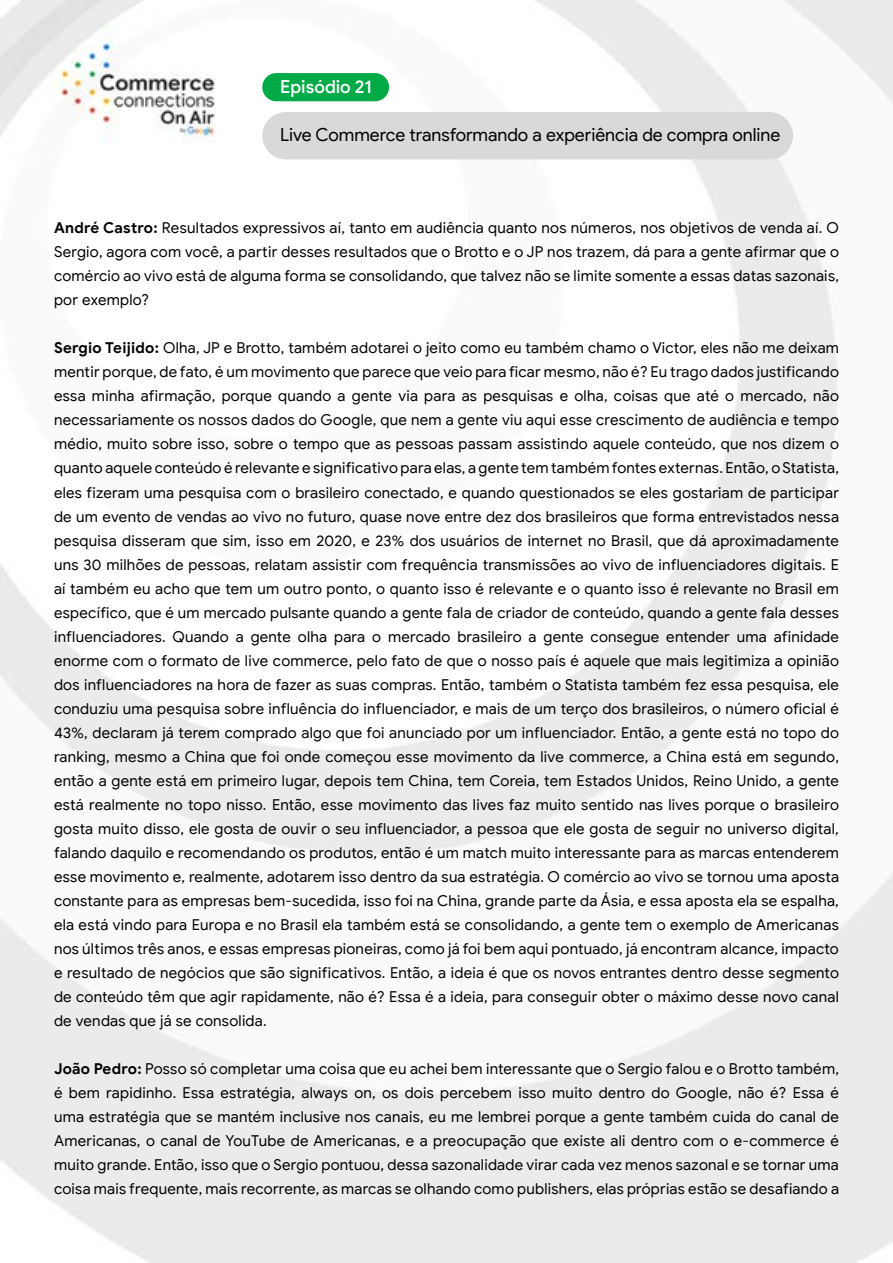
<style>
.page{position:relative;width:893px;height:1263px;background:#fff}
.page>*{position:absolute;margin:0;border:0;box-sizing:border-box;transform-origin:0 0}
.t1{font:18px "Google Sans Display";color:#000}
.t2{font:500 18px "Google Sans Display";color:#fff}
.t3{font:15px/24px "Google Sans";letter-spacing:.015em;color:#000;text-align:justify}
.s1{font-weight:700}
</style>
<div class="page">
<img style="left:0;top:0;width:893px;height:1263px">
<div style="left:262px;top:73px;width:127px;height:28px;background:#00aa46;border-radius:14px"></div>
<div style="left:262px;top:112px;width:531px;height:47px;background:#d9d9d9;border-radius:24px"></div>
<p class="t2" style="left:280px;top:76px;width:93px">Episódio 21</p>
<p class="t1" style="left:280px;top:124px;width:502px">Live Commerce transformando a experiência de compra online</p>
<p class="t3" style="left:54px;top:216px;width:786px"><span class="s1">André Castro:</span> Resultados expressivos aí, tanto em audiência quanto nos números, nos objetivos de venda aí. O Sergio, agora com você, a partir desses resultados que o Brotto e o JP nos trazem, dá para a gente afirmar que o comércio ao vivo está de alguma forma se consolidando, que talvez não se limite somente a essas datas sazonais, por exemplo?</p>
<p class="t3" style="left:54px;top:336px;width:787px"><span class="s1">Sergio Teijido:</span> Olha, JP e Brotto, também adotarei o jeito como eu também chamo o Victor, eles não me deixam mentir porque, de fato, é um movimento que parece que veio para ficar mesmo, não é? Eu trago dados justificando essa minha afirmação, porque quando a gente via para as pesquisas e olha, coisas que até o mercado, não necessariamente os nossos dados do Google, que nem a gente viu aqui esse crescimento de audiência e tempo médio, muito sobre isso, sobre o tempo que as pessoas passam assistindo aquele conteúdo, que nos dizem o quanto aquele conteúdo é relevante e significativo para elas, a gente tem também fontes externas. Então, o Statista, eles fizeram uma pesquisa com o brasileiro conectado, e quando questionados se eles gostariam de participar de um evento de vendas ao vivo no futuro, quase nove entre dez dos brasileiros que forma entrevistados nessa pesquisa disseram que sim, isso em 2020, e 23% dos usuários de internet no Brasil, que dá aproximadamente uns 30 milhões de pessoas, relatam assistir com frequência transmissões ao vivo de influenciadores digitais. E aí também eu acho que tem um outro ponto, o quanto isso é relevante e o quanto isso é relevante no Brasil em específico, que é um mercado pulsante quando a gente fala de criador de conteúdo, quando a gente fala desses influenciadores. Quando a gente olha para o mercado brasileiro a gente consegue entender uma afinidade enorme com o formato de live commerce, pelo fato de que o nosso país é aquele que mais legitimiza a opinião dos influenciadores na hora de fazer as suas compras. Então, também o Statista também fez essa pesquisa, ele conduziu uma pesquisa sobre influência do influenciador, e mais de um terço dos brasileiros, o número oficial é 43%, declaram já terem comprado algo que foi anunciado por um influenciador. Então, a gente está no topo do ranking, mesmo a China que foi onde começou esse movimento da live commerce, a China está em segundo, então a gente está em primeiro lugar, depois tem China, tem Coreia, tem Estados Unidos, Reino Unido, a gente está realmente no topo nisso. Então, esse movimento das lives faz muito sentido nas lives porque o brasileiro gosta muito disso, ele gosta de ouvir o seu influenciador, a pessoa que ele gosta de seguir no universo digital, falando daquilo e recomendando os produtos, então é um match muito interessante para as marcas entenderem esse movimento e, realmente, adotarem isso dentro da sua estratégia. O comércio ao vivo se tornou uma aposta constante para as empresas bem-sucedida, isso foi na China, grande parte da Ásia, e essa aposta ela se espalha, ela está vindo para Europa e no Brasil ela também está se consolidando, a gente tem o exemplo de Americanas nos últimos três anos, e essas empresas pioneiras, como já foi bem aqui pontuado, já encontram alcance, impacto e resultado de negócios que são significativos. Então, a ideia é que os novos entrantes dentro desse segmento de conteúdo têm que agir rapidamente, não é? Essa é a ideia, para conseguir obter o máximo desse novo canal de vendas que já se consolida.</p>
<p class="t3" style="left:54px;top:1056px;width:786px"><span class="s1">João Pedro:</span> Posso só completar uma coisa que eu achei bem interessante que o Sergio falou e o Brotto também, é bem rapidinho. Essa estratégia, always on, os dois percebem isso muito dentro do Google, não é? Essa é uma estratégia que se mantém inclusive nos canais, eu me lembrei porque a gente também cuida do canal de Americanas, o canal de YouTube de Americanas, e a preocupação que existe ali dentro com o e-commerce é muito grande. Então, isso que o Sergio pontuou, dessa sazonalidade virar cada vez menos sazonal e se tornar uma coisa mais frequente, mais recorrente, as marcas se olhando como publishers, elas próprias estão se desafiando a</p>
</div>
